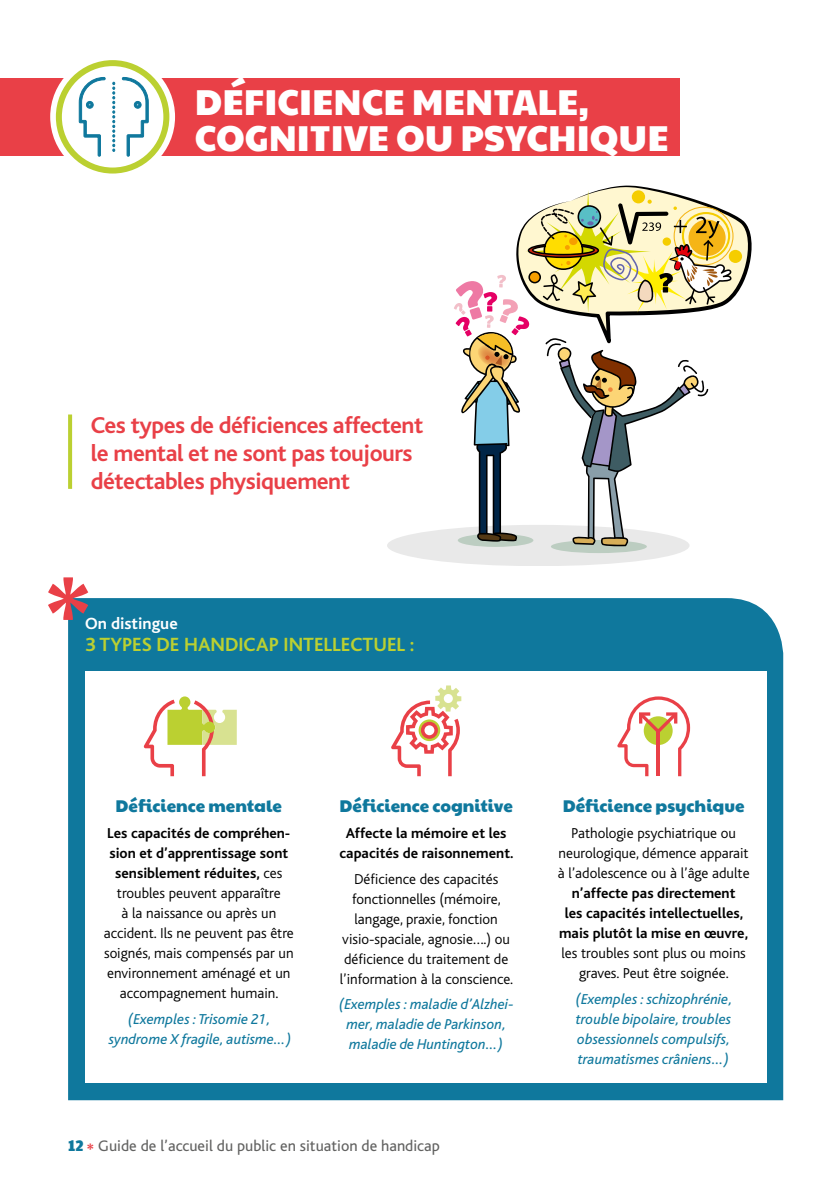
<style>
.page{position:relative;width:840px;height:1191px;background:#fff}
.page>*{position:absolute;margin:0;border:0;box-sizing:border-box;transform-origin:0 0}
.t1{font:36px/36px "Paytone One";color:#fff}
.t2{font:700 24px/28px "Bliss";letter-spacing:-.02em;color:#e94047}
.t3{font:700 20px "Bliss";color:#bbd031}
.t4{font:17px "Paytone One";color:#0f789d}
.t5{font:700 17px "Bliss";color:#fff}
.t6{font:16px "Bliss";color:#626261}
.t7{font:300 15px/20px "Bliss";color:#000;text-align:center}
.t8{font:italic 15px/20px "Bliss";color:#0f789d;text-align:center}
.t9{font:700 15px/20px "Bliss";color:#000;text-align:center}
.s1{font-weight:700}
.s2{font-family:"Paytone One";color:#0f789d}
.s3{font-weight:700;color:#e94047}
</style>
<div class="page">
<div style="left:387px;top:525px;width:302px;height:40px;background:#e9e9e9;border-radius:50%"></div>
<svg style="left:457px;top:534px;width:76px;height:13px"></svg>
<div style="left:550px;top:540px;width:96px;height:13px;background:#bccdc1;border-radius:50%"></div>
<svg style="left:454px;top:186px;width:297px;height:360px"></svg>
<div style="left:0;top:78px;width:678px;height:78px;background:#e94047"></div>
<svg style="left:50px;top:54px;width:125px;height:125px;fill:#fff"></svg>
<div style="left:56px;top:60px;width:113px;height:113px;border:6px solid #bbd031;border-radius:50%"></div>
<svg style="left:68px;top:414px;width:4px;height:75px"></svg>
<div style="left:68px;top:598px;width:714px;height:502px;background:#0f789d"></div>
<div style="left:85px;top:671px;width:680px;height:412px;background:#fff"></div>
<svg style="left:48px;top:577px;width:40px;height:43px"></svg>
<svg style="left:144px;top:696px;width:93px;height:80px"></svg>
<svg style="left:391px;top:685px;width:70px;height:91px"></svg>
<svg style="left:617px;top:696px;width:72px;height:80px"></svg>
<hr style="left:656px;top:731px;width:3px;height:45px;background:#e94047">
<svg style="left:121px;top:76px;width:28px;height:81px;background:#d1e5ea"></svg>
<svg style="left:78px;top:76px;width:28px;height:81px;background:#d2e5eb"></svg>
<svg style="left:112px;top:82px;width:3px;height:70px"></svg>
<h1 class="t1" style="left:195px;top:84px;width:475px">DÉFICIENCE MENTALE,<br>COGNITIVE OU PSYCHIQUE</h1>
<h2 class="t2" style="left:91px;top:411px;width:334px">Ces types de déficiences affectent le mental et ne sont pas toujours détectables physiquement</h2>
<p class="t5" style="left:85px;top:614px;width:94px">On distingue</p>
<h3 class="t3" style="left:85px;top:633px;width:331px">3 TYPES DE HANDICAP INTELLECTUEL :</h3>
<p class="t4" style="left:116px;top:792px;width:168px">Déficience mentale</p>
<p class="t7" style="left:104px;top:823px;width:191px"><span class="s1">Les capacités de compréhen&shy;sion et d’apprentissage sont sensiblement réduites,</span> ces troubles peuvent apparaître<br>à la naissance ou après un accident. Ils ne peuvent pas être soignés, mais compensés par un environnement aménagé et un accompagnement humain.</p>
<p class="t8" style="left:109px;top:1009px;width:184px">(Exemples : Trisomie 21, syndrome X fragile, autisme…)</p>
<p class="t4" style="left:339px;top:792px;width:175px">Déficience cognitive</p>
<p class="t9" style="left:339px;top:823px;width:175px">Affecte la mémoire et les capacités de raisonnement.</p>
<p class="t7" style="left:339px;top:869px;width:175px">Déficience des capacités fonctionnelles (mémoire, langage, praxie, fonction visio-spaciale, agnosie….) ou déficience du traitement de l’information à la conscience.</p>
<p class="t8" style="left:338px;top:994px;width:177px">(Exemples : maladie d’Alzhei&shy;mer, maladie de Parkinson, maladie de Huntington…)</p>
<p class="t6" style="left:68px;top:1136px;width:373px"><span class="s2">12</span> <span class="s3">*</span> Guide de l’accueil du public en situation de handicap</p>
<p class="t4" style="left:562px;top:792px;width:183px">Déficience psychique</p>
<p class="t7" style="left:557px;top:823px;width:193px">Pathologie psychiatrique ou neurologique, démence apparait à l’adolescence ou à l’âge adulte</p>
<p class="t9" style="left:559px;top:883px;width:190px">n’affecte pas directement<br>les capacités intellectuelles, mais plutôt la mise en œuvre,</p>
<p class="t7" style="left:561px;top:943px;width:186px">les troubles sont plus ou moins graves. Peut être soignée.</p>
<p class="t8" style="left:574px;top:989px;width:159px;text-align:left">(Exemples : schizophrénie, trouble bipolaire, troubles obsessionnels compulsifs, traumatismes crâniens…)</p>
</div>
